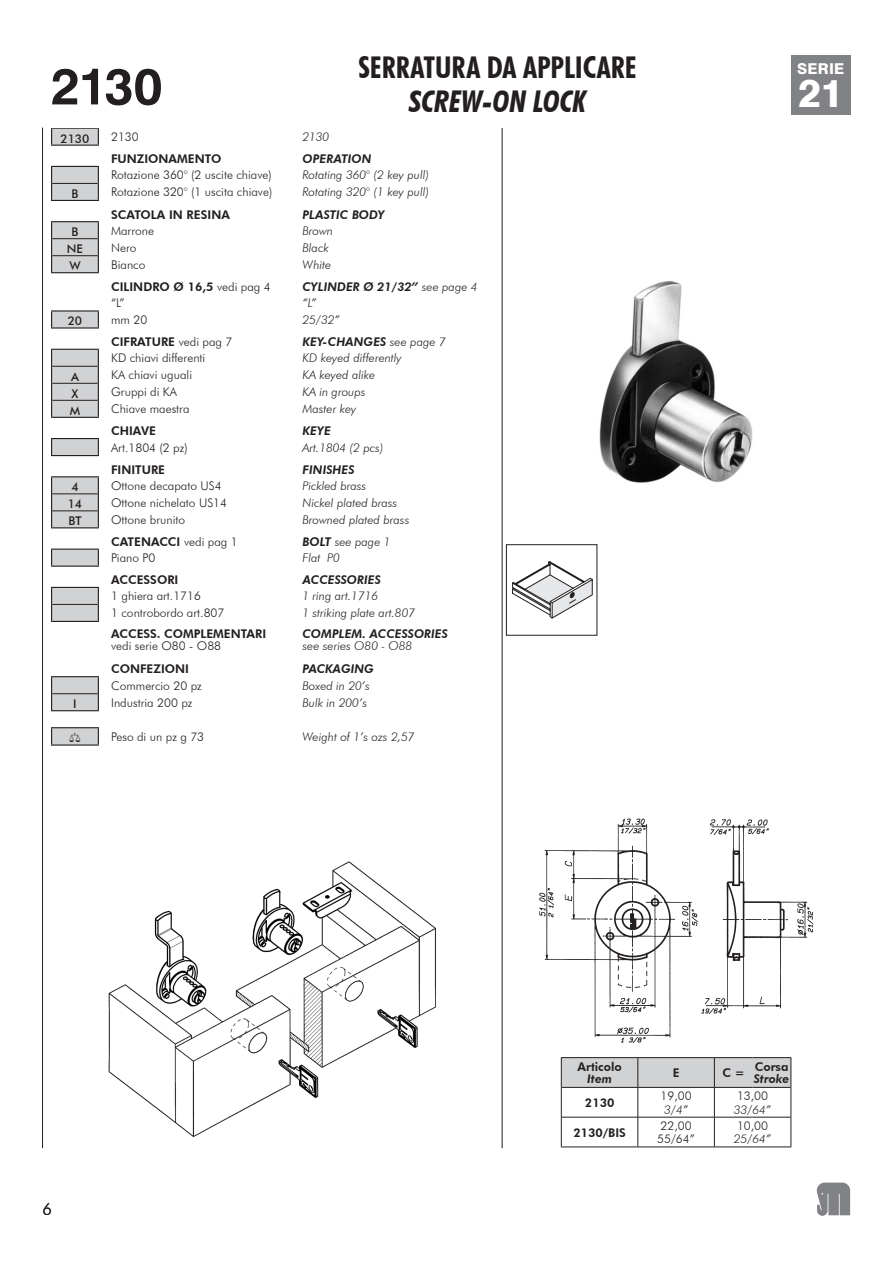
<style>
.page{position:relative;width:893px;height:1263px;background:#fff}
.page>*{position:absolute;margin:0;border:0;box-sizing:border-box;transform-origin:0 0}
.t1{font:700 51px "Swiss 721 BT";color:#231f20}
.t2{font:800 39px "Swiss 721 BT";color:#fff}
.t3{font:700 condensed 30px "Futura BT";color:#231f20}
.t4{font:italic 700 condensed 30px "Futura BT";letter-spacing:-.01em;color:#231f20}
.t5{font:300 16.5px "Futura BT";color:#231f20}
.t6{font:800 15px "Swiss 721 BT";letter-spacing:.01em;color:#fff}
.t7{font:300 12px/13.5px "Futura BT";color:#231f20}
.t8{font:italic 300 12px "Futura BT";color:#231f20}
.t9{font:800 12px "Futura BT";color:#231f20}
.t10{font:italic 800 12px "Futura BT";color:#231f20}
.t11{font:500 12px "Futura BT";color:#231f20}
.s1{font-weight:300}
.s2{font-weight:800}
</style>
<div class="page">
<svg style="left:817px;top:1182px;width:33px;height:34px"></svg>
<hr style="left:502px;top:128px;width:1px;height:1020px;background:#231f20">
<hr style="left:42px;top:128px;width:1px;height:1020px;background:#231f20">
<img style="left:599px;top:281px;width:154px;height:202px">
<img style="left:108px;top:861px;width:329px;height:276px">
<img style="left:539px;top:818px;width:275px;height:225px">
<div style="left:791px;top:55px;width:59px;height:60px;background:#808285"></div>
<hr style="left:51px;top:744px;width:48px;height:2px;background:#231f20">
<svg style="left:51px;top:128px;width:48px;height:617px"></svg>
<hr style="left:51px;top:621px;width:48px;height:1px;background:#231f20">
<hr style="left:562px;top:1087px;width:76px;height:1px;background:#231f20">
<hr style="left:638px;top:1087px;width:76px;height:1px;background:#231f20">
<hr style="left:638px;top:1087px;width:1px;height:30px;background:#231f20">
<hr style="left:714px;top:1087px;width:39px;height:1px;background:#231f20">
<hr style="left:714px;top:1087px;width:1px;height:30px;background:#231f20">
<hr style="left:753px;top:1087px;width:37px;height:1px;background:#231f20">
<hr style="left:562px;top:1117px;width:76px;height:1px;background:#231f20">
<hr style="left:638px;top:1117px;width:76px;height:1px;background:#231f20">
<svg style="left:638px;top:1117px;width:1px;height:29px"></svg>
<hr style="left:714px;top:1117px;width:39px;height:1px;background:#231f20">
<svg style="left:714px;top:1117px;width:1px;height:29px"></svg>
<hr style="left:753px;top:1117px;width:37px;height:1px;background:#231f20">
<svg style="left:561px;top:1057px;width:230px;height:30px"></svg>
<hr style="left:561px;top:1087px;width:1px;height:30px;background:#231f20">
<hr style="left:790px;top:1087px;width:1px;height:30px;background:#231f20">
<svg style="left:561px;top:1117px;width:1px;height:29px"></svg>
<svg style="left:790px;top:1117px;width:1px;height:29px"></svg>
<hr style="left:561px;top:1146px;width:77px;height:1px;background:#231f20">
<hr style="left:638px;top:1146px;width:76px;height:1px;background:#231f20">
<hr style="left:714px;top:1146px;width:39px;height:1px;background:#231f20">
<hr style="left:753px;top:1146px;width:38px;height:1px;background:#231f20">
<svg style="left:512px;top:561px;width:80px;height:57px"></svg>
<div style="left:506px;top:544px;width:91px;height:92px;border:1px solid #231f20"></div>
<h1 class="t1" style="left:51px;top:51px;width:113px">2130</h1>
<h3 class="t3" style="left:358px;top:49px;width:280px">SERRATURA DA APPLICARE</h3>
<h3 class="t4" style="left:409px;top:83px;width:179px">SCREW-ON LOCK</h3>
<p class="t11" style="left:60px;top:131px;width:30px">2130</p>
<p class="t7" style="left:111px;top:130px;width:29px">2130</p>
<p class="t8" style="left:302px;top:130px;width:28px">2130</p>
<p class="t9" style="left:111px;top:152px;width:112px">FUNZIONAMENTO</p>
<p class="t10" style="left:302px;top:152px;width:71px">OPERATION</p>
<p class="t7" style="left:111px;top:168px;width:162px">Rotazione 360° (2 uscite chiave)</p>
<p class="t8" style="left:302px;top:168px;width:128px">Rotating 360° (2 key pull)</p>
<p class="t11" style="left:72px;top:186px;width:8px">B</p>
<p class="t7" style="left:111px;top:185px;width:163px">Rotazione 320° (1 uscita chiave)</p>
<p class="t8" style="left:302px;top:185px;width:128px">Rotating 320° (1 key pull)</p>
<p class="t9" style="left:111px;top:207px;width:120px">SCATOLA IN RESINA</p>
<p class="t10" style="left:302px;top:207px;width:84px">PLASTIC BODY</p>
<p class="t11" style="left:72px;top:225px;width:8px">B</p>
<p class="t7" style="left:111px;top:224px;width:44px">Marrone</p>
<p class="t8" style="left:302px;top:223px;width:32px">Brown</p>
<p class="t11" style="left:67px;top:242px;width:18px">NE</p>
<p class="t7" style="left:111px;top:241px;width:27px">Nero</p>
<p class="t8" style="left:302px;top:240px;width:28px">Black</p>
<p class="t11" style="left:69px;top:258px;width:13px">W</p>
<p class="t7" style="left:111px;top:258px;width:36px">Bianco</p>
<p class="t8" style="left:302px;top:257px;width:30px">White</p>
<p class="t9" style="left:111px;top:279px;width:161px">CILINDRO Ø 16,5 <span class="s1">vedi pag 4</span></p>
<p class="t10" style="left:302px;top:279px;width:177px">CYLINDER Ø 21/32” <span class="s1">see page 4</span></p>
<p class="t7" style="left:111px;top:296px;width:15px">“L”</p>
<p class="t8" style="left:302px;top:295px;width:16px">“L”</p>
<p class="t11" style="left:68px;top:314px;width:16px">20</p>
<p class="t7" style="left:111px;top:313px;width:38px">mm 20</p>
<p class="t8" style="left:302px;top:312px;width:39px">25/32”</p>
<p class="t9" style="left:111px;top:335px;width:123px">CIFRATURE <span class="s1">vedi pag 7</span></p>
<p class="t10" style="left:302px;top:335px;width:145px">KEY-CHANGES <span class="s1">see page 7</span></p>
<p class="t7" style="left:111px;top:351px;width:96px">KD chiavi differenti</p>
<p class="t8" style="left:302px;top:351px;width:101px">KD keyed differently</p>
<p class="t11" style="left:71px;top:369px;width:9px">A</p>
<p class="t7" style="left:111px;top:368px;width:82px">KA chiavi uguali</p>
<p class="t8" style="left:302px;top:368px;width:74px">KA keyed alike</p>
<p class="t11" style="left:72px;top:386px;width:8px">X</p>
<p class="t7" style="left:111px;top:385px;width:67px">Gruppi di KA</p>
<p class="t8" style="left:302px;top:385px;width:65px">KA in groups</p>
<p class="t11" style="left:70px;top:403px;width:12px">M</p>
<p class="t7" style="left:111px;top:402px;width:80px">Chiave maestra</p>
<p class="t8" style="left:302px;top:402px;width:55px">Master key</p>
<p class="t9" style="left:111px;top:424px;width:46px">CHIAVE</p>
<p class="t10" style="left:302px;top:424px;width:30px">KEYE</p>
<p class="t7" style="left:111px;top:440px;width:78px">Art.1804 (2 pz)</p>
<p class="t8" style="left:302px;top:440px;width:83px">Art.1804 (2 pcs)</p>
<p class="t9" style="left:111px;top:462px;width:56px">FINITURE</p>
<p class="t10" style="left:302px;top:462px;width:54px">FINISHES</p>
<p class="t11" style="left:71px;top:480px;width:9px">4</p>
<p class="t7" style="left:111px;top:479px;width:112px">Ottone decapato US4</p>
<p class="t8" style="left:302px;top:478px;width:65px">Pickled brass</p>
<p class="t11" style="left:68px;top:497px;width:16px">14</p>
<p class="t7" style="left:111px;top:496px;width:118px">Ottone nichelato US14</p>
<p class="t8" style="left:302px;top:495px;width:96px">Nickel plated brass</p>
<p class="t11" style="left:68px;top:513px;width:15px">BT</p>
<p class="t7" style="left:111px;top:513px;width:76px">Ottone brunito</p>
<p class="t8" style="left:302px;top:512px;width:108px">Browned plated brass</p>
<p class="t9" style="left:111px;top:534px;width:128px">CATENACCI <span class="s1">vedi pag 1</span></p>
<p class="t8" style="left:302px;top:534px;width:90px"><span class="s2">BOLT</span> see page 1</p>
<p class="t7" style="left:111px;top:551px;width:46px">Piano P0</p>
<p class="t8" style="left:302px;top:550px;width:39px">Flat P0</p>
<p class="t9" style="left:111px;top:573px;width:69px">ACCESSORI</p>
<p class="t10" style="left:302px;top:573px;width:80px">ACCESSORIES</p>
<p class="t7" style="left:111px;top:589px;width:91px">1 ghiera art.1716</p>
<p class="t8" style="left:302px;top:589px;width:77px">1 ring art.1716</p>
<p class="t7" style="left:111px;top:606px;width:115px">1 controbordo art.807</p>
<p class="t8" style="left:302px;top:606px;width:114px">1 striking plate art.807</p>
<p class="t9" style="left:111px;top:627px;width:157px">ACCESS. COMPLEMENTARI</p>
<p class="t7" style="left:111px;top:639px;width:112px">vedi serie O80 - O88</p>
<p class="t10" style="left:302px;top:627px;width:147px">COMPLEM. ACCESSORIES</p>
<p class="t8" style="left:302px;top:639px;width:111px">see series O80 - O88</p>
<p class="t9" style="left:111px;top:662px;width:79px">CONFEZIONI</p>
<p class="t10" style="left:302px;top:662px;width:73px">PACKAGING</p>
<p class="t7" style="left:111px;top:678px;width:92px">Commercio 20 pz</p>
<p class="t8" style="left:302px;top:678px;width:69px">Boxed in 20’s</p>
<p class="t11" style="left:73px;top:696px;width:5px">I</p>
<p class="t7" style="left:111px;top:695px;width:83px">Industria 200 pz</p>
<p class="t8" style="left:302px;top:695px;width:66px">Bulk in 200’s</p>
<p class="t7" style="left:69px;top:730px;width:137px">❑ Peso di un pz g 73</p>
<p class="t8" style="left:302px;top:729px;width:114px">Weight of 1’s ozs 2,57</p>
<p class="t6" style="left:797px;top:60px;width:48px">SERIE</p>
<h2 class="t2" style="left:798px;top:70px;width:46px">21</h2>
<h3 class="t5" style="left:43px;top:1199px;width:11px">6</h3>
<p class="t9" style="left:578px;top:1059px;width:46px">Articolo</p>
<p class="t10" style="left:587px;top:1071px;width:26px">Item</p>
<p class="t9" style="left:585px;top:1095px;width:31px">2130</p>
<p class="t9" style="left:673px;top:1065px;width:8px">E</p>
<p class="t9" style="left:722px;top:1065px;width:24px">C =</p>
<p class="t9" style="left:755px;top:1059px;width:35px">Corsa</p>
<p class="t10" style="left:754px;top:1071px;width:37px">Stroke</p>
<p class="t7" style="left:661px;top:1089px;width:33px">19,00</p>
<p class="t8" style="left:664px;top:1102px;width:26px">3/4”</p>
<p class="t7" style="left:737px;top:1089px;width:33px">13,00</p>
<p class="t8" style="left:734px;top:1102px;width:39px">33/64”</p>
<p class="t9" style="left:573px;top:1125px;width:54px">2130/BIS</p>
<p class="t7" style="left:657px;top:1119px;width:39px">22,00<br>55/64”</p>
<p class="t7" style="left:737px;top:1119px;width:33px">10,00</p>
<p class="t8" style="left:734px;top:1132px;width:39px">25/64”</p>
</div>
